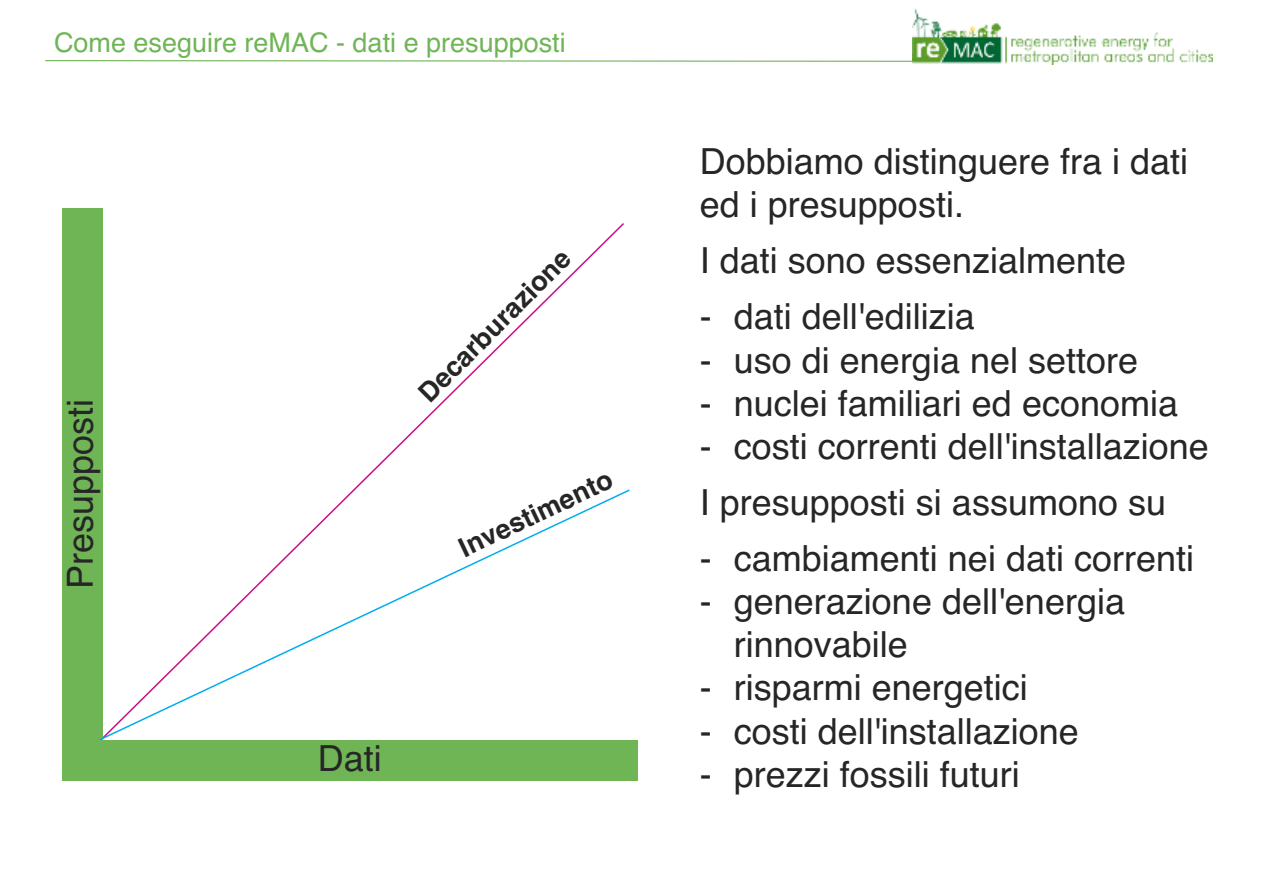
<style>
.page{position:relative;width:1263px;height:893px;background:#fff}
.page>*{position:absolute;margin:0;border:0;box-sizing:border-box;transform-origin:0 0}
.t1{font:36px/43.2px "Helvetica";color:#272627}
.t2{font:27px "Helvetica";color:#6fb556}
.t3{font:700 27px "Helvetica";color:#272627}
</style>
<div class="page">
<div style="left:62px;top:740px;width:575px;height:40px;background:#6fb556"></div>
<div style="left:63px;top:208px;width:40px;height:572px;background:#6fb556"></div>
<img style="left:912px;top:9px;width:300px;height:55px">
<svg style="left:45px;top:60px;width:869px;height:2px;background:#acd49e"></svg>
<svg style="left:99px;top:488px;width:531px;height:253px"></svg>
<p class="t2" style="left:54px;top:27px;width:513px">Come eseguire reMAC - dati e presupposti</p>
<p class="t1" style="left:59px;top:589px;width:192px;rotate:-90deg">Presupposti</p>
<p class="t3" style="left:412px;top:386px;width:204px;rotate:-45deg">Decarburazione</p>
<p class="t3" style="left:454px;top:534px;width:168px;rotate:-25deg">Investimento</p>
<p class="t1" style="left:318px;top:737px;width:66px">Dati</p>
<p class="t1" style="left:700px;top:140px;width:490px">Dobbiamo distinguere fra i dati ed i presupposti.</p>
<p class="t1" style="left:700px;top:239px;width:428px">I dati sono essenzialmente</p>
<p class="t1" style="left:700px;top:295px;width:277px">- dati dell'edilizia</p>
<p class="t1" style="left:700px;top:338px;width:440px">- uso di energia nel settore</p>
<p class="t1" style="left:700px;top:382px;width:480px">- nuclei familiari ed economia</p>
<p class="t1" style="left:700px;top:418px;width:511px;line-height:55.9px">- costi correnti dell'installazione<br>I presupposti si assumono su</p>
<p class="t1" style="left:700px;top:537px;width:496px">- cambiamenti nei dati correnti</p>
<p class="t1" style="left:734px;top:580px;width:393px;text-indent:-34px">- generazione dell'energia rinnovabile</p>
<p class="t1" style="left:700px;top:666px;width:330px">- risparmi energetici</p>
<p class="t1" style="left:700px;top:710px;width:381px">- costi dell'installazione</p>
<p class="t1" style="left:700px;top:753px;width:322px">- prezzi fossili futuri</p>
</div>
